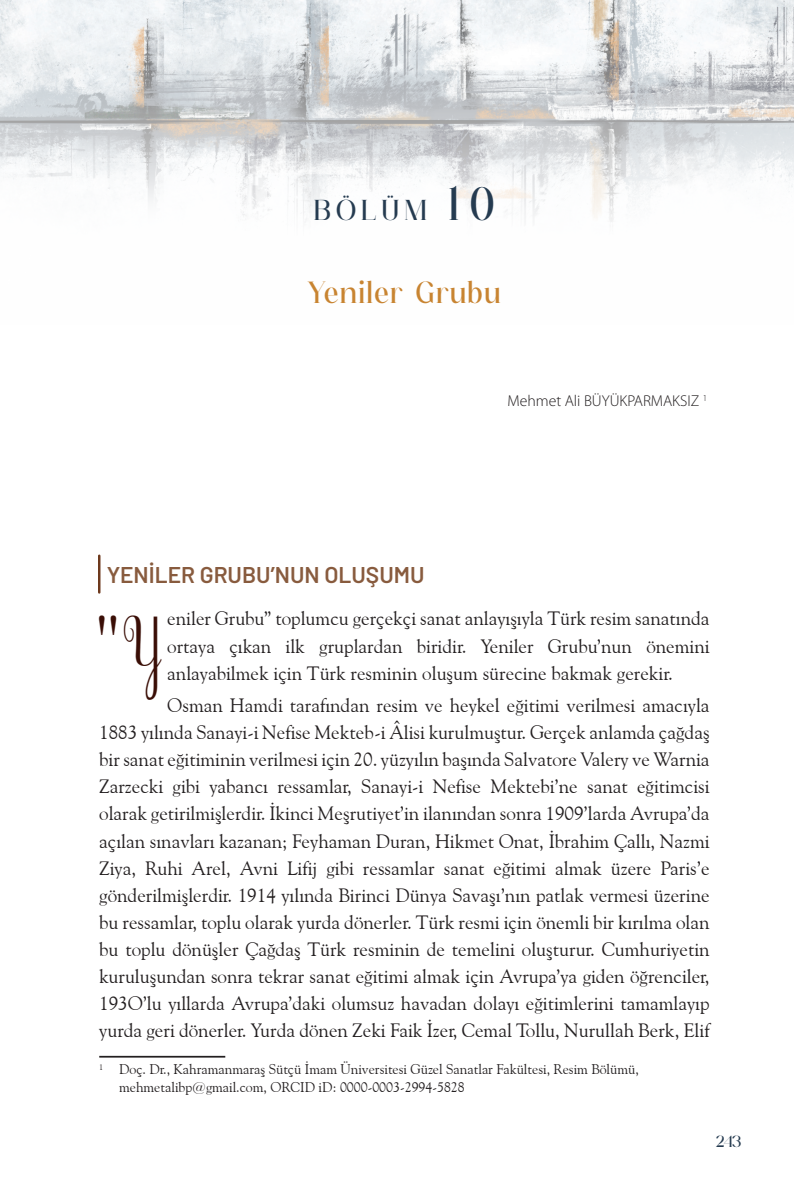
<style>
.page{position:relative;width:794px;height:1191px;background:#fff}
.page>*{position:absolute;margin:0;border:0;box-sizing:border-box;transform-origin:0 0}
.t1{font:36.75px "Cursif";color:#3a0e06}
.t2{font:29.75px "fanlste";letter-spacing:.07em;color:#c88431}
.t3{font:28px "fanlste";letter-spacing:.21em;color:#253b50}
.t4{font:600 22.75px "Barlow";color:#885b3e}
.t5{font:19.25px/27.1px "Goudy Old Style BT";color:#231f20;text-align:justify}
.t6{font:300 15.75px "Myriad Pro";color:#231f20}
.t7{font:15.75px "fanlste";color:#253b50}
.t8{font:14px/17.5px "Goudy Old Style BT";color:#231f20}
.s1{font-size:45.5px}
</style>
<div class="page">
<img style="left:0;top:0;width:794px;height:222px">
<hr style="left:98px;top:556px;width:2px;height:36px;background:#6d391d">
<hr style="left:99px;top:1055px;width:126px;height:2px;background:#231f20">
<h3 class="t3" style="left:314px;top:194px;width:182px">BÖLÜM <span class="s1">10</span></h3>
<h2 class="t2" style="left:308px;top:276px;width:193px">Yeniler Grubu</h2>
<p class="t6" style="left:507px;top:392px;width:201px">Mehmet Ali BÜYÜKPARMAKSIZ <sup>1</sup></p>
<p class="t4" style="left:107px;top:558px;width:319px">YENILER GRUBU’NUN OLUŞUMU</p>
<p class="t5" style="left:167px;top:605px;width:544px">eniler Grubu” toplumcu gerçekçi sanat anlayışıyla Türk resim sanatında ortaya çıkan ilk gruplardan biridir. Yeniler Grubu’nun önemini anlayabilmek için Türk resminin oluşum sürecine bakmak gerekir.</p>
<p class="t5" style="left:99px;top:691px;width:612px;text-indent:68px">Osman Hamdi tarafından resim ve heykel eğitimi verilmesi amacıyla 1883 yılında Sanayi-i Nefise Mekteb-i Âlisi kurulmuştur. Gerçek anlamda çağdaş bir sanat eğitiminin verilmesi için 20. yüzyılın başında Salvatore Valery ve Warnia Zarzecki gibi yabancı ressamlar, Sanayi-i Nefise Mektebi’ne sanat eğitimcisi olarak getirilmişlerdir. İkinci Meşrutiyet’in ilanından sonra 1909’larda Avrupa’da açılan sınavları kazanan; Feyhaman Duran, Hikmet Onat, İbrahim Çallı, Nazmi Ziya, Ruhi Arel, Avni Lifij gibi ressamlar sanat eğitimi almak üzere Paris’e gönderilmişlerdir. 1914 yılında Birinci Dünya Savaşı’nın patlak vermesi üzerine bu ressamlar, toplu olarak yurda dönerler. Türk resmi için önemli bir kırılma olan bu toplu dönüşler Çağdaş Türk resminin de temelini oluşturur. Cumhuriyetin kuruluşundan sonra tekrar sanat eğitimi almak için Avrupa’ya giden öğrenciler, 193O’lu yıllarda Avrupa’daki olumsuz havadan dolayı eğitimlerini tamamlayıp yurda geri dönerler. Yurda dönen Zeki Faik İzer, Cemal Tollu, Nurullah Berk, Elif</p>
<p class="t8" style="left:119px;top:1060px;width:521px;text-indent:-20px"><sup>1</sup> Doç. Dr., Kahramanmaraş Sütçü İmam Üniversitesi Güzel Sanatlar Fakültesi, Resim Bölümü, mehmetalibp@gmail.com, ORCID iD: 0000-0003-2994-5828</p>
<h1 class="t1" style="left:96px;top:632px;width:67px">"Y</h1>
<p class="t7" style="left:716px;top:1132px;width:27px">243</p>
</div>
